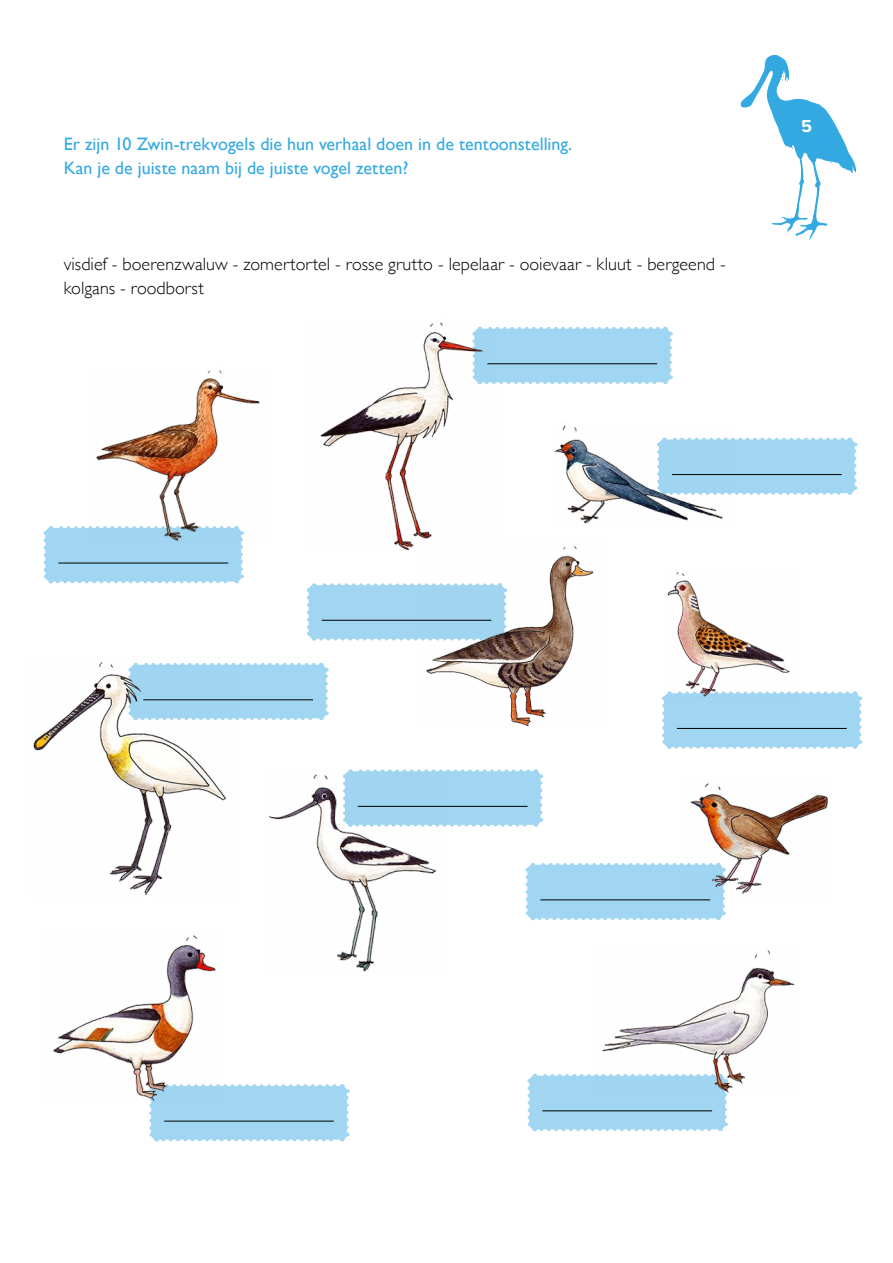
<style>
.page{position:relative;width:893px;height:1263px;background:#fff}
.page>*{position:absolute;margin:0;border:0;box-sizing:border-box;transform-origin:0 0}
.t1{font:18px/24px "Gill Sans";color:#34a9e1}
.t2{font:300 18px/24px "Gill Sans";letter-spacing:.005em;color:#000}
.t3{font:700 18px "Proxima Soft";color:#fff}
</style>
<div class="page">
<svg style="left:740px;top:54px;width:117px;height:186px"></svg>
<svg style="left:498px;top:326px;width:175px;height:58px;background:#a5d7f0"></svg>
<svg style="left:732px;top:437px;width:126px;height:58px;background:#a6d8f1"></svg>
<svg style="left:43px;top:526px;width:201px;height:58px;background:#a5d6ef"></svg>
<svg style="left:236px;top:662px;width:93px;height:59px;background:#a8d8f1"></svg>
<svg style="left:448px;top:769px;width:96px;height:58px;background:#a7d8f1"></svg>
<svg style="left:149px;top:1084px;width:201px;height:58px;background:#a5d7f0"></svg>
<svg style="left:527px;top:1074px;width:201px;height:58px;background:#a6d7f0"></svg>
<svg style="left:525px;top:863px;width:201px;height:58px;background:#a5d7f0"></svg>
<svg style="left:307px;top:583px;width:110px;height:58px;background:#a5d7f0"></svg>
<svg style="left:662px;top:691px;width:201px;height:58px;background:#a5d8f1"></svg>
<hr style="left:487px;top:363px;width:170px;height:1px;background:#000">
<hr style="left:672px;top:474px;width:170px;height:1px;background:#000">
<hr style="left:58px;top:563px;width:170px;height:1px;background:#000">
<hr style="left:143px;top:699px;width:170px;height:1px;background:#000">
<hr style="left:358px;top:806px;width:170px;height:1px;background:#000">
<hr style="left:164px;top:1121px;width:170px;height:1px;background:#000">
<hr style="left:542px;top:1110px;width:170px;height:1px;background:#000">
<hr style="left:540px;top:899px;width:170px;height:1px;background:#000">
<hr style="left:322px;top:620px;width:169px;height:1px;background:#000">
<hr style="left:677px;top:728px;width:170px;height:1px;background:#000">
<img style="left:53px;top:935px;width:168px;height:168px">
<img style="left:596px;top:949px;width:199px;height:147px">
<img style="left:33px;top:662px;width:203px;height:233px">
<img style="left:679px;top:783px;width:149px;height:115px">
<img style="left:91px;top:369px;width:169px;height:174px">
<img style="left:320px;top:322px;width:178px;height:229px">
<img style="left:554px;top:425px;width:178px;height:99px">
<img style="left:662px;top:572px;width:140px;height:129px">
<img style="left:269px;top:769px;width:179px;height:203px">
<img style="left:417px;top:539px;width:177px;height:188px">
<p class="t1" style="left:64px;top:132px;width:510px">Er zijn 10 Zwin-trekvogels die hun verhaal doen in de tentoonstelling.<br>Kan je de juiste naam bij de juiste vogel zetten?</p>
<p class="t2" style="left:64px;top:251px;width:663px">visdief - boerenzwaluw - zomertortel - rosse grutto - lepelaar - ooievaar - kluut - bergeend - kolgans - roodborst</p>
<p class="t3" style="left:801px;top:113px;width:12px">5</p>
</div>
